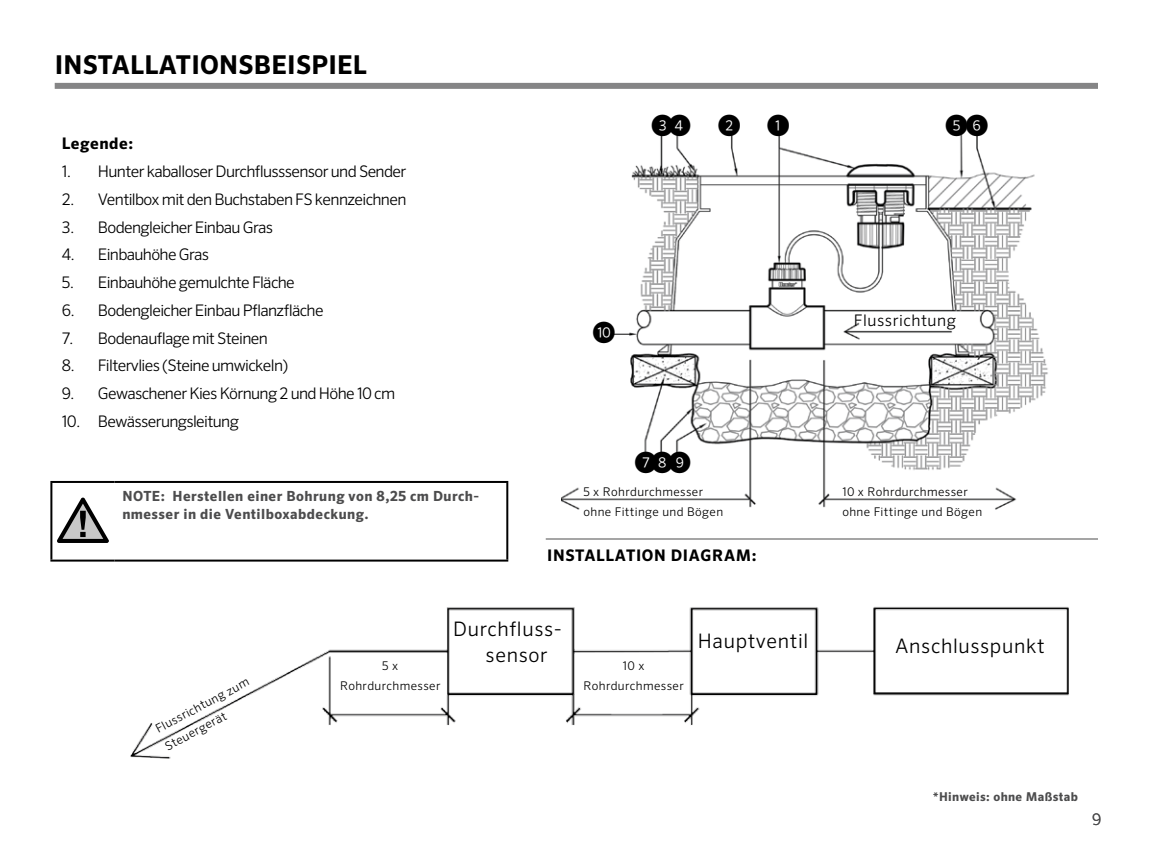
<style>
.page{position:relative;width:1152px;height:864px;background:#fff}
.page>*{position:absolute;margin:0;border:0;box-sizing:border-box;transform-origin:0 0}
.t1{font:700 26px "Sero Pro";letter-spacing:.01em;color:#000}
.t2{font:300 23px "Sero Pro";letter-spacing:-.11em;color:#000}
.t3{font:300 20px/26px "Sero Pro";letter-spacing:.035em;color:#000}
.t4{font:300 16px "Sero Pro";letter-spacing:-.04em;color:#000}
.t5{font:700 16px "Sero Pro";letter-spacing:.045em;color:#000}
.t6{font:300 16px "Sero Pro";letter-spacing:.035em;color:#000}
.t7{font:300 16px "Sero Pro";color:#4c4c4d}
.t8{font:700 14px/18px "Sero Pro";letter-spacing:.035em;color:#4c4c4d}
.t9{font:700 12.2px "Sero Pro";letter-spacing:.035em;color:#4c4c4d}
.t10{font:300 12px/19.8px "Sero Pro";letter-spacing:.035em;color:#000}
</style>
<div class="page">
<div style="left:55px;top:83px;width:1043px;height:6px;background:#858586"></div>
<hr style="left:50px;top:481px;width:64px;height:2px;background:#000">
<hr style="left:50px;top:483px;width:2px;height:77px;background:#000">
<hr style="left:114px;top:481px;width:394px;height:2px;background:#000">
<hr style="left:506px;top:483px;width:2px;height:77px;background:#000">
<hr style="left:50px;top:560px;width:64px;height:2px;background:#000">
<hr style="left:114px;top:560px;width:394px;height:2px;background:#000">
<svg style="left:57px;top:497px;width:52px;height:46px"></svg>
<img style="left:562px;top:134px;width:486px;height:376px">
<img style="left:130px;top:607px;width:939px;height:152px">
<hr style="left:546px;top:538px;width:552px;height:2px;background:#4c4c4d">
<h1 class="t1" style="left:55px;top:49px;width:314px">INSTALLATIONSBEISPIEL</h1>
<p class="t5" style="left:62px;top:134px;width:73px">Legende:</p>
<p class="t4" style="left:62px;top:162px;width:346px">1. Hunter kaballoser Durchflusssensor und Sender</p>
<p class="t4" style="left:62px;top:190px;width:346px">2. Ventilbox mit den Buchstaben FS kennzeichnen</p>
<p class="t4" style="left:62px;top:217px;width:213px">3. Bodengleicher Einbau Gras</p>
<p class="t4" style="left:62px;top:245px;width:149px">4. Einbauhöhe Gras</p>
<p class="t4" style="left:62px;top:273px;width:234px">5. Einbauhöhe gemulchte Fläche</p>
<p class="t4" style="left:62px;top:301px;width:263px">6. Bodengleicher Einbau Pflanzfläche</p>
<p class="t4" style="left:62px;top:328px;width:207px">7. Bodenauflage mit Steinen</p>
<p class="t4" style="left:62px;top:356px;width:228px">8. Filtervlies (Steine umwickeln)</p>
<p class="t4" style="left:62px;top:384px;width:335px">9. Gewaschener Kies Körnung 2 und Höhe 10 cm</p>
<p class="t4" style="left:62px;top:412px;width:179px">10. Bewässerungsleitung</p>
<p class="t8" style="left:122px;top:487px;width:358px">NOTE: Herstellen einer Bohrung von 8,25 cm Durch&shy;nmesser in die Ventilboxabdeckung.</p>
<h2 class="t2" style="left:651px;top:111px;width:24px">➌</h2>
<h2 class="t2" style="left:668px;top:111px;width:123px">➍②➊</h2>
<h2 class="t2" style="left:945px;top:111px;width:45px">➎➏</h2>
<h2 class="t2" style="left:593px;top:319px;width:24px">➓</h2>
<h2 class="t2" style="left:634px;top:448px;width:58px">➐➑➒</h2>
<p class="t6" style="left:854px;top:311px;width:104px">Flussrichtung</p>
<p class="t10" style="left:583px;top:482px;width:141px">5 x Rohrdurchmesser ohne Fittinge und Bögen</p>
<p class="t5" style="left:547px;top:546px;width:211px">INSTALLATION DIAGRAM:</p>
<p class="t10" style="left:842px;top:482px;width:141px">10 x Rohrdurchmesser ohne Fittinge und Bögen</p>
<p class="t10" style="left:152px;top:721px;width:106px;rotate:-28deg">Flussrichtung zum<br>Steuergerät</p>
<p class="t3" style="left:486px;top:616px;width:78px;text-indent:-32px">Durchfluss&shy;sensor</p>
<p class="t3" style="left:698px;top:627px;width:112px">Hauptventil</p>
<p class="t3" style="left:895px;top:632px;width:151px">Anschlusspunkt</p>
<p class="t10" style="left:340px;top:656px;width:102px;text-align:center">5 x<br>Rohrdurchmesser</p>
<p class="t10" style="left:583px;top:656px;width:102px;text-align:center">10 x<br>Rohrdurchmesser</p>
<p class="t9" style="left:933px;top:790px;width:146px">*Hinweis: ohne Maßstab</p>
<p class="t7" style="left:1092px;top:809px;width:11px">9</p>
</div>
